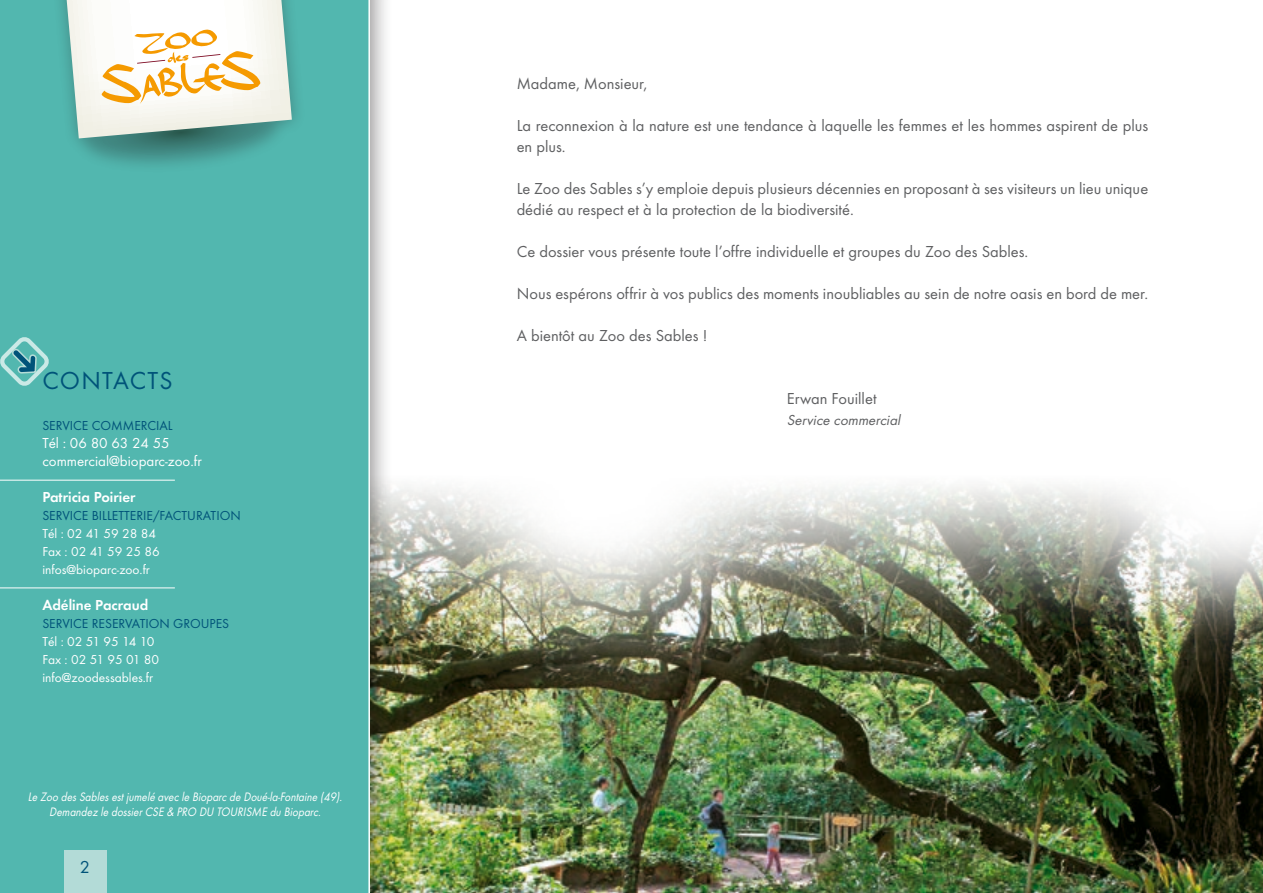
<style>
.page{position:relative;width:1263px;height:893px;background:#fff}
.page>*{position:absolute;margin:0;border:0;box-sizing:border-box;transform-origin:0 0}
.t1{font:25.5px "Futura T";letter-spacing:.045em;color:#005379}
.t2{font:18px "Futura T";color:#005379}
.t3{font:16.5px/21px "Futura T";color:#5e5f61}
.t4{font:15px "Futura T";color:#fff}
.t5{font:600 15px "Futura T";color:#fff}
.t6{font:italic 15px "Futura T";color:#5e5f61}
.t7{font:13.5px "Futura T";color:#fff}
.t8{font:13.5px "Futura T";color:#005379}
.t9{font:italic 12.75px "Futura T";color:#fff;scale:.89 1}
</style>
<div class="page">
<img style="left:393px;top:485px;width:870px;height:408px">
<div style="left:0;top:0;width:393px;height:893px;background:#1b1819;opacity:.45"></div>
<div style="left:0;top:0;width:370px;height:893px;background:#52b7af"></div>
<svg style="left:0;top:335px;width:53px;height:55px;background:#66bab7"></svg>
<hr style="left:0;top:480px;width:175px;height:1px;background:#fff">
<hr style="left:0;top:587px;width:175px;height:1px;background:#fff">
<div style="left:49px;top:0;width:256px;height:173px;background:#52b7af"></div>
<svg style="left:67px;top:0;width:225px;height:162px;background:#cdd9c9"></svg>
<div style="left:64px;top:850px;width:42px;height:43px;background:#b3dbd7"></div>
<p class="t1" style="left:42px;top:366px;width:132px">CONTACTS</p>
<p class="t8" style="left:42px;top:418px;width:132px">SERVICE COMMERCIAL</p>
<p class="t4" style="left:42px;top:435px;width:129px">Tél : 06 80 63 24 55</p>
<p class="t4" style="left:42px;top:453px;width:161px">commercial@bioparc-zoo.fr</p>
<p class="t5" style="left:42px;top:488px;width:95px">Patricia Poirier</p>
<p class="t8" style="left:42px;top:508px;width:200px">SERVICE BILLETTERIE/FACTURATION</p>
<p class="t7" style="left:42px;top:526px;width:115px">Tél : 02 41 59 28 84</p>
<p class="t7" style="left:42px;top:544px;width:119px">Fax : 02 41 59 25 86</p>
<p class="t7" style="left:42px;top:562px;width:109px">infos@bioparc-zoo.fr</p>
<p class="t5" style="left:42px;top:596px;width:107px">Adéline Pacraud</p>
<p class="t8" style="left:42px;top:616px;width:188px">SERVICE RESERVATION GROUPES</p>
<p class="t7" style="left:42px;top:634px;width:114px">Tél : 02 51 95 14 10</p>
<p class="t7" style="left:42px;top:652px;width:118px">Fax : 02 51 95 01 80</p>
<p class="t7" style="left:42px;top:670px;width:112px">info@zoodessables.fr</p>
<p class="t9" style="left:28px;top:789px;width:358px">Le Zoo desSablesestjumelé avec le Bioparc de Doué-la-Fontaine (49).</p>
<p class="t9" style="left:49px;top:804px;width:309px">Demandez le dossierCSE &amp; PRO DU TOURISME du Bioparc.</p>
<p class="t2" style="left:80px;top:856px;width:12px">2</p>
<p class="t3" style="left:517px;top:73px;width:132px">Madame, Monsieur,</p>
<p class="t3" style="left:517px;top:115px;width:633px">La reconnexion à la nature est une tendance à laquelle les femmes et les hommes aspirent de plus en plus.</p>
<p class="t3" style="left:517px;top:178px;width:633px">Le Zoo des Sables s’y emploie depuis plusieurs décennies en proposant à ses visiteurs un lieu unique dédié au respect et à la protection de la biodiversité.</p>
<p class="t3" style="left:517px;top:241px;width:513px">Ce dossier vous présente toute l’offre individuelle et groupes du Zoo des Sables.</p>
<p class="t3" style="left:517px;top:283px;width:633px">Nous espérons offrir à vos publics des moments inoubliables au sein de notre oasis en bord de mer.</p>
<p class="t3" style="left:517px;top:325px;width:192px">A bientôt au Zoo des Sables !</p>
<p class="t3" style="left:787px;top:388px;width:91px">Erwan Fouillet</p>
<p class="t6" style="left:787px;top:411px;width:118px">Service commercial</p>
</div>
